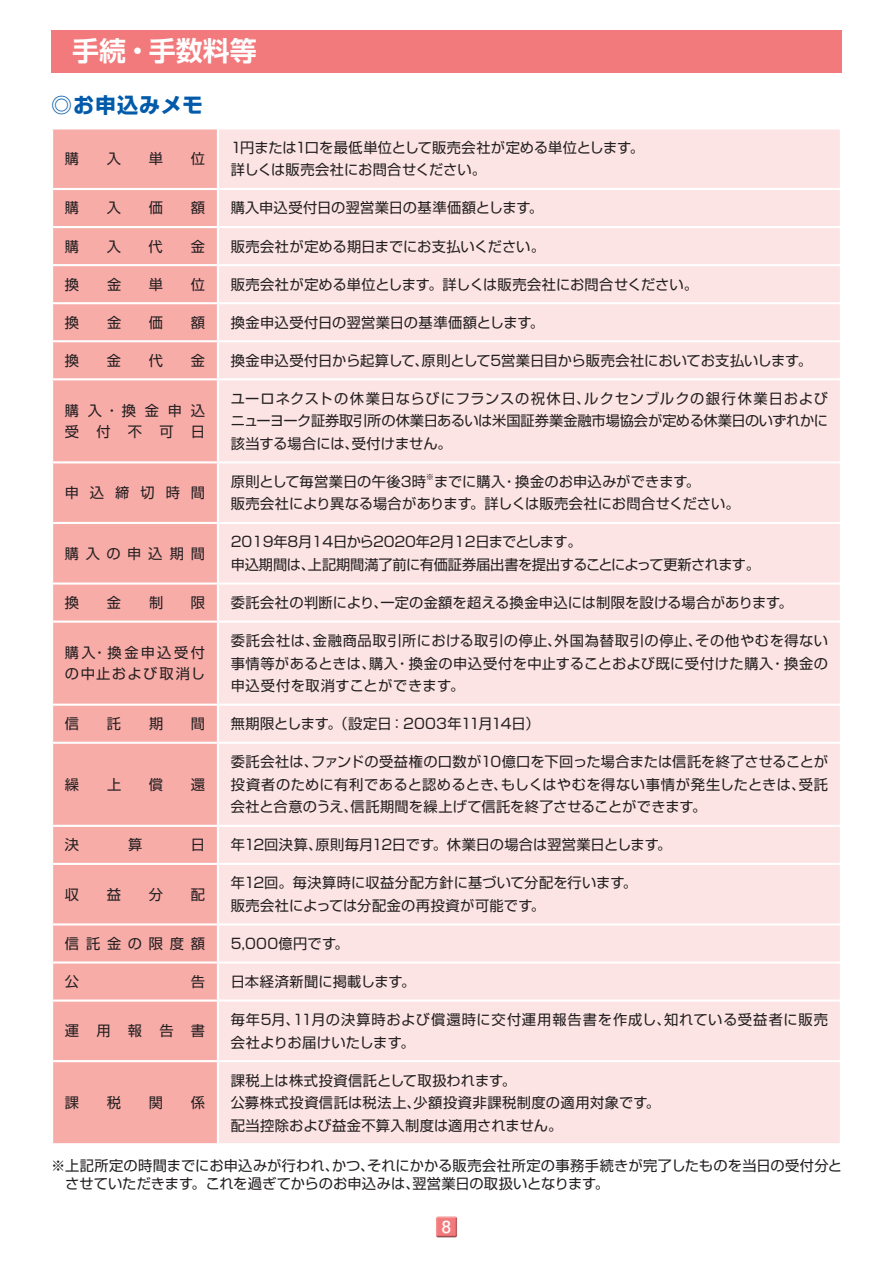
<style>
.page{position:relative;width:893px;height:1263px;background:#fff}
.page>*{position:absolute;margin:0;border:0;box-sizing:border-box;transform-origin:0 0}
.t1{font:700 27px "Shin Go Pro De";color:#fff}
.t2{font:700 21px "Shin Go Pro";letter-spacing:.05em;color:#015aaa}
.t3{font:700 16.5px "Futo Go B101 Pro";color:#fff}
.t4{font:14.25px/22.5px "Shin Go Pro";letter-spacing:.01em;color:#231f20}
.t5{font:14.25px/22.5px "Shin Go Pro";letter-spacing:-.015em;color:#231f20}
.t6{font:14.25px/22.5px "Shin Go Pro";letter-spacing:.045em;color:#231f20}
.t7{font:14.25px/21px "Shin Go Pro";letter-spacing:.15em;color:#231f20}
.t8{font:14.25px/21px "Shin Go Pro";letter-spacing:.915em;color:#231f20}
.t9{font:14.25px "Shin Go Pro";letter-spacing:.48em;color:#231f20}
.t10{font:14.25px "Shin Go Pro";letter-spacing:.47em;color:#231f20}
.t11{font:8.25px "Shin Go Pro";color:#231f20}
</style>
<div class="page">
<div style="left:436px;top:1215px;width:23px;height:24px;background:#231f20;opacity:.75"></div>
<div style="left:53px;top:129px;width:164px;height:1014px;background:#f8aca8"></div>
<div style="left:219px;top:129px;width:621px;height:1014px;background:#fce4e4"></div>
<hr style="left:51px;top:188px;width:167px;height:2px;background:#fff">
<hr style="left:51px;top:226px;width:167px;height:2px;background:#fff">
<hr style="left:51px;top:264px;width:167px;height:2px;background:#fff">
<hr style="left:51px;top:302px;width:167px;height:2px;background:#fff">
<hr style="left:51px;top:340px;width:167px;height:2px;background:#fff">
<hr style="left:51px;top:378px;width:167px;height:2px;background:#fff">
<hr style="left:51px;top:461px;width:167px;height:2px;background:#fff">
<hr style="left:51px;top:522px;width:167px;height:2px;background:#fff">
<hr style="left:51px;top:582px;width:167px;height:3px;background:#fff">
<hr style="left:51px;top:620px;width:167px;height:3px;background:#fff">
<hr style="left:51px;top:704px;width:167px;height:2px;background:#fff">
<hr style="left:51px;top:742px;width:167px;height:2px;background:#fff">
<hr style="left:51px;top:825px;width:167px;height:2px;background:#fff">
<hr style="left:51px;top:863px;width:167px;height:2px;background:#fff">
<hr style="left:51px;top:923px;width:167px;height:2px;background:#fff">
<hr style="left:51px;top:961px;width:167px;height:2px;background:#fff">
<hr style="left:51px;top:999px;width:167px;height:3px;background:#fff">
<hr style="left:51px;top:1060px;width:167px;height:2px;background:#fff">
<hr style="left:218px;top:188px;width:624px;height:2px;background:#fff">
<hr style="left:218px;top:226px;width:624px;height:2px;background:#fff">
<hr style="left:218px;top:264px;width:624px;height:2px;background:#fff">
<hr style="left:218px;top:302px;width:624px;height:2px;background:#fff">
<hr style="left:218px;top:340px;width:624px;height:2px;background:#fff">
<hr style="left:218px;top:378px;width:624px;height:2px;background:#fff">
<hr style="left:218px;top:461px;width:624px;height:2px;background:#fff">
<hr style="left:218px;top:522px;width:624px;height:2px;background:#fff">
<hr style="left:218px;top:582px;width:624px;height:3px;background:#fff">
<hr style="left:218px;top:620px;width:624px;height:3px;background:#fff">
<hr style="left:218px;top:704px;width:624px;height:2px;background:#fff">
<hr style="left:218px;top:742px;width:624px;height:2px;background:#fff">
<hr style="left:218px;top:825px;width:624px;height:2px;background:#fff">
<hr style="left:218px;top:863px;width:624px;height:2px;background:#fff">
<hr style="left:218px;top:923px;width:624px;height:2px;background:#fff">
<hr style="left:218px;top:961px;width:624px;height:2px;background:#fff">
<hr style="left:218px;top:999px;width:624px;height:3px;background:#fff">
<hr style="left:218px;top:1060px;width:624px;height:2px;background:#fff">
<div style="left:51px;top:30px;width:791px;height:42px;background:#f27a7c"></div>
<h1 class="t1" style="left:72px;top:29px;width:186px">手続・手数料等</h1>
<h2 class="t2" style="left:51px;top:88px;width:154px">◎お申込みメモ</h2>
<p class="t4" style="left:65px;top:146px;width:16px">購</p>
<p class="t4" style="left:107px;top:146px;width:16px">入</p>
<p class="t4" style="left:149px;top:146px;width:16px">単</p>
<p class="t4" style="left:191px;top:146px;width:16px">位</p>
<p class="t4" style="left:231px;top:134px;width:415px">1円または1口を最低単位として販売会社が定める単位とします。詳しくは販売会社にお問合せください。</p>
<p class="t4" style="left:65px;top:195px;width:16px">購</p>
<p class="t4" style="left:107px;top:195px;width:16px">入</p>
<p class="t4" style="left:149px;top:195px;width:16px">価</p>
<p class="t4" style="left:191px;top:195px;width:16px">額</p>
<p class="t4" style="left:231px;top:195px;width:314px">購入申込受付日の翌営業日の基準価額とします。</p>
<p class="t4" style="left:65px;top:233px;width:16px">購</p>
<p class="t4" style="left:107px;top:233px;width:16px">入</p>
<p class="t4" style="left:149px;top:233px;width:16px">代</p>
<p class="t4" style="left:191px;top:233px;width:16px">金</p>
<p class="t4" style="left:231px;top:233px;width:316px">販売会社が定める期日までにお支払いください。</p>
<p class="t4" style="left:65px;top:271px;width:16px">換</p>
<p class="t4" style="left:107px;top:271px;width:16px">金</p>
<p class="t4" style="left:149px;top:271px;width:16px">単</p>
<p class="t4" style="left:191px;top:271px;width:16px">位</p>
<p class="t4" style="left:231px;top:271px;width:469px">販売会社が定める単位とします。詳しくは販売会社にお問合せください。</p>
<p class="t4" style="left:65px;top:309px;width:16px">換</p>
<p class="t4" style="left:107px;top:309px;width:16px">金</p>
<p class="t4" style="left:149px;top:309px;width:16px">価</p>
<p class="t4" style="left:191px;top:309px;width:16px">額</p>
<p class="t4" style="left:231px;top:309px;width:315px">換金申込受付日の翌営業日の基準価額とします。</p>
<p class="t4" style="left:65px;top:347px;width:16px">換</p>
<p class="t4" style="left:107px;top:347px;width:16px">金</p>
<p class="t4" style="left:149px;top:347px;width:16px">代</p>
<p class="t4" style="left:191px;top:347px;width:16px">金</p>
<p class="t4" style="left:231px;top:347px;width:583px">換金申込受付日から起算して、原則として5営業日目から販売会社においてお支払いします。</p>
<p class="t8" style="left:65px;top:398px;width:142px">購入・換金申込受付不可日</p>
<p class="t4" style="left:231px;top:385px;width:599px;text-align:justify">ユーロネクストの休業日ならびにフランスの祝休日、ルクセンブルクの銀行休業日およびニューヨーク証券取引所の休業日あるいは米国証券業金融市場協会が定める休業日のいずれかに該当する場合には、受付けません。</p>
<p class="t4" style="left:65px;top:480px;width:142px">申込締切時間</p>
<p class="t4" style="left:231px;top:468px;width:197px">原則として毎営業日の午後3時</p>
<p class="t11" style="left:426px;top:470px;width:10px">※</p>
<p class="t4" style="left:231px;top:468px;width:511px;text-indent:203px">までに購入・換金のお申込みができます。<br>販売会社により異なる場合があります。詳しくは販売会社にお問合せください。</p>
<p class="t9" style="left:65px;top:541px;width:142px">購入の申込期間</p>
<p class="t5" style="left:231px;top:529px;width:531px">2019年8月14日から2020年2月12日までとします。<br>申込期間は、上記期間満了前に有価証券届出書を提出することによって更新されます。</p>
<p class="t4" style="left:65px;top:590px;width:16px">換</p>
<p class="t4" style="left:107px;top:590px;width:16px">金</p>
<p class="t4" style="left:149px;top:590px;width:16px">制</p>
<p class="t4" style="left:191px;top:590px;width:16px">限</p>
<p class="t4" style="left:231px;top:590px;width:564px">委託会社の判断により、一定の金額を超える換金申込には制限を設ける場合があります。</p>
<p class="t7" style="left:65px;top:640px;width:142px">購入・換金申込受付の中止および取消し</p>
<p class="t4" style="left:231px;top:628px;width:599px;text-align:justify">委託会社は、金融商品取引所における取引の停止、外国為替取引の停止、その他やむを得ない事情等があるときは、購入・換金の申込受付を中止することおよび既に受付けた購入・換金の申込受付を取消すことができます。</p>
<p class="t4" style="left:65px;top:711px;width:16px">信</p>
<p class="t4" style="left:107px;top:711px;width:16px">託</p>
<p class="t4" style="left:149px;top:711px;width:16px">期</p>
<p class="t4" style="left:191px;top:711px;width:16px">間</p>
<p class="t4" style="left:231px;top:711px;width:311px">無期限とします。（設定日：2003年11月14日）</p>
<p class="t4" style="left:65px;top:771px;width:16px">繰</p>
<p class="t4" style="left:107px;top:771px;width:16px">上</p>
<p class="t4" style="left:149px;top:771px;width:16px">償</p>
<p class="t4" style="left:191px;top:771px;width:16px">還</p>
<p class="t4" style="left:231px;top:749px;width:599px;text-align:justify">委託会社は、ファンドの受益権の口数が10億口を下回った場合または信託を終了させることが投資者のために有利であると認めるとき、もしくはやむを得ない事情が発生したときは、受託会社と合意のうえ、信託期間を繰上げて信託を終了させることができます。</p>
<p class="t4" style="left:65px;top:832px;width:16px">決</p>
<p class="t4" style="left:128px;top:832px;width:16px">算</p>
<p class="t4" style="left:191px;top:832px;width:16px">日</p>
<p class="t4" style="left:231px;top:832px;width:442px">年12回決算、原則毎月12日です。休業日の場合は翌営業日とします。</p>
<p class="t4" style="left:65px;top:881px;width:16px">収</p>
<p class="t4" style="left:107px;top:881px;width:16px">益</p>
<p class="t4" style="left:149px;top:881px;width:16px">分</p>
<p class="t4" style="left:191px;top:881px;width:16px">配</p>
<p class="t4" style="left:231px;top:870px;width:408px">年12回。毎決算時に収益分配方針に基づいて分配を行います。販売会社によっては分配金の再投資が可能です。</p>
<p class="t10" style="left:65px;top:932px;width:142px">信託金の限度額</p>
<p class="t4" style="left:231px;top:930px;width:120px">5,000億円です。</p>
<p class="t4" style="left:65px;top:968px;width:16px">公</p>
<p class="t4" style="left:191px;top:968px;width:16px">告</p>
<p class="t4" style="left:231px;top:968px;width:186px">日本経済新聞に掲載します。</p>
<p class="t4" style="left:65px;top:1018px;width:142px">運用報告書</p>
<p class="t6" style="left:231px;top:1007px;width:599px">毎年5月、11月の決算時および償還時に交付運用報告書を作成し、知れている受益者に販売会社よりお届けいたします。</p>
<p class="t4" style="left:231px;top:1067px;width:431px">課税上は株式投資信託として取扱われます。<br>公募株式投資信託は税法上、少額投資非課税制度の適用対象です。配当控除および益金不算入制度は適用されません。</p>
<p class="t4" style="left:65px;top:1154px;width:778px;line-height:18px;text-indent:-14px">※上記所定の時間までにお申込みが行われ、かつ、それにかかる販売会社所定の事務手続きが完了したものを当日の受付分とさせていただきます。これを過ぎてからのお申込みは、翌営業日の取扱いとなります。</p>
<p class="t4" style="left:65px;top:1090px;width:16px">課</p>
<p class="t4" style="left:107px;top:1090px;width:16px">税</p>
<p class="t4" style="left:149px;top:1090px;width:16px">関</p>
<p class="t4" style="left:191px;top:1090px;width:16px">係</p>
<p class="t3" style="left:442px;top:1214px;width:11px">8</p>
</div>
